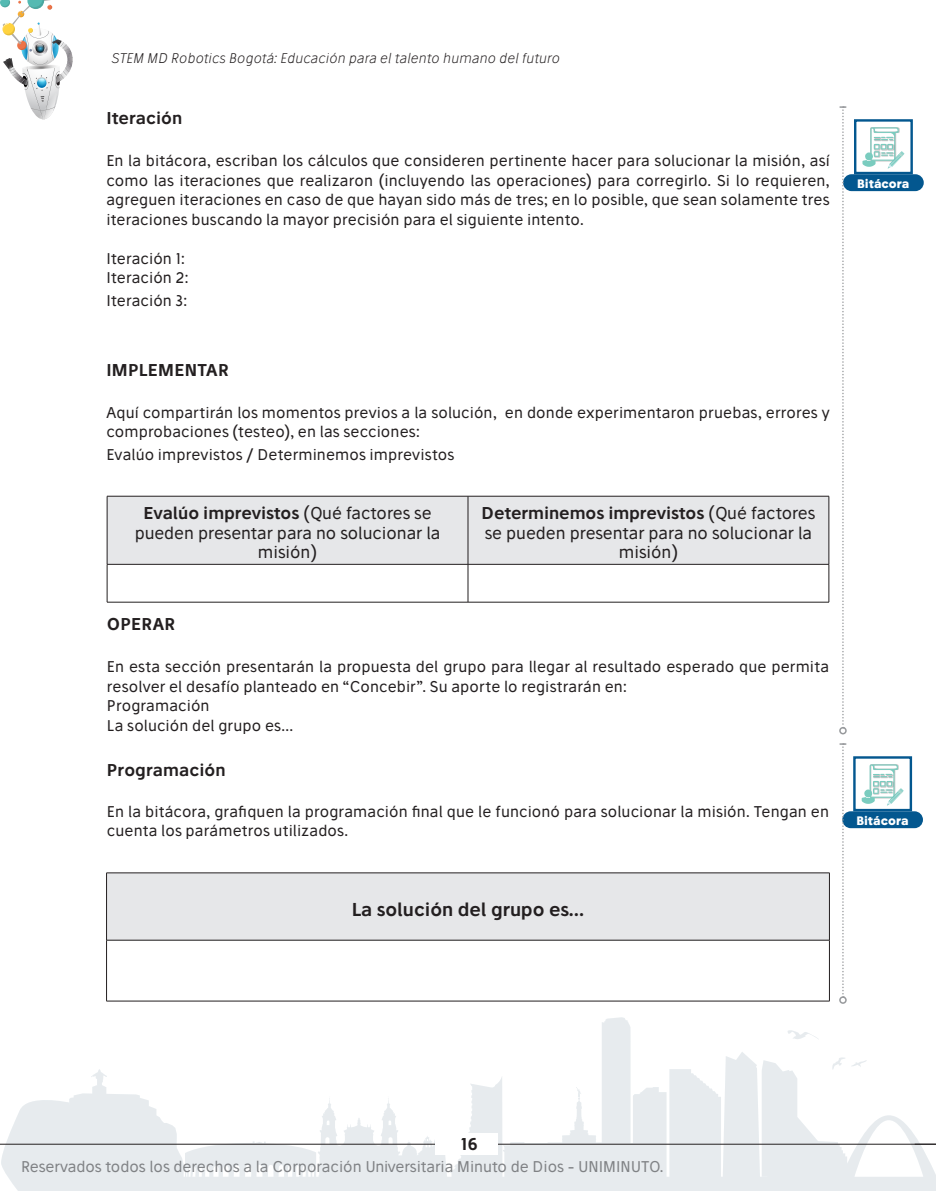
<style>
.page{position:relative;width:936px;height:1191px;background:#fff}
.page>*{position:absolute;margin:0;border:0;box-sizing:border-box;transform-origin:0 0}
.texto_tabla{font:600 18px "Stilu";color:#231f20}
.texto_tabla-2{font:16.5px/19.8px "Stilu";color:#231f20;text-align:center}
.texto_normal{font:600 16.5px "Stilu";letter-spacing:.01em;color:#231f20}
.texto_normal-2{font:15px/19.5px "Stilu";letter-spacing:.01em;color:#231f20}
.t1{font:15px "Stilu";color:#808285}
.t2{font:italic 300 13.5px "Stilu";letter-spacing:.01em;color:#231f20}
.t3{font:700 11.85px "Stilu";color:#fff}
.s1{font-weight:600}
</style>
<div class="page">
<svg style="left:88px;top:1017px;width:847px;height:174px"></svg>
<svg style="left:1px;top:1093px;width:87px;height:98px"></svg>
<hr style="left:0;top:1144px;width:935px;height:1px;background:#231f20">
<div style="left:435px;top:1133px;width:62px;height:22px;background:#fff"></div>
<svg style="left:0;top:0;width:73px;height:119px"></svg>
<div style="left:843px;top:174px;width:80px;height:17px;background:#03578f;border-radius:8px"></div>
<div style="left:853px;top:119px;width:59px;height:55px;background:#fff;border:2px solid #03578f"></div>
<svg style="left:862px;top:127px;width:42px;height:41px"></svg>
<div style="left:842px;top:811px;width:80px;height:17px;background:#03578f;border-radius:8px"></div>
<div style="left:853px;top:756px;width:59px;height:55px;background:#fff;border:2px solid #03578f"></div>
<svg style="left:861px;top:764px;width:42px;height:41px"></svg>
<div style="left:108px;top:497px;width:720px;height:67px;background:#e6e7e9"></div>
<hr style="left:107px;top:564px;width:1px;height:38px;background:#231f20">
<hr style="left:107px;top:602px;width:361px;height:1px;background:#231f20">
<hr style="left:467px;top:496px;width:1px;height:68px;background:#231f20">
<hr style="left:467px;top:564px;width:1px;height:38px;background:#231f20">
<hr style="left:828px;top:564px;width:1px;height:38px;background:#231f20">
<hr style="left:468px;top:602px;width:361px;height:1px;background:#231f20">
<hr style="left:107px;top:496px;width:361px;height:1px;background:#231f20">
<hr style="left:107px;top:496px;width:1px;height:68px;background:#231f20">
<hr style="left:468px;top:496px;width:361px;height:1px;background:#231f20">
<hr style="left:828px;top:496px;width:1px;height:68px;background:#231f20">
<hr style="left:107px;top:564px;width:361px;height:1px;background:#231f20">
<hr style="left:468px;top:564px;width:361px;height:1px;background:#231f20">
<div style="left:106px;top:873px;width:723px;height:67px;background:#e6e7e9"></div>
<hr style="left:106px;top:873px;width:1px;height:67px;background:#231f20">
<hr style="left:106px;top:940px;width:1px;height:61px;background:#231f20">
<hr style="left:829px;top:940px;width:1px;height:61px;background:#231f20">
<hr style="left:106px;top:1000px;width:723px;height:1px;background:#231f20">
<hr style="left:106px;top:872px;width:723px;height:1px;background:#231f20">
<hr style="left:829px;top:873px;width:1px;height:67px;background:#231f20">
<hr style="left:106px;top:940px;width:723px;height:1px;background:#231f20">
<svg style="left:914px;top:1144px;width:21px;height:1px"></svg>
<svg style="left:839px;top:106px;width:7px;height:622px"></svg>
<div style="left:839px;top:727px;width:7px;height:7px;border:2px solid #97999c;border-radius:50%"></div>
<svg style="left:839px;top:743px;width:7px;height:254px"></svg>
<div style="left:839px;top:996px;width:7px;height:7px;border:2px solid #97999c;border-radius:50%"></div>
<p class="t2" style="left:112px;top:50px;width:449px">STEM MD Robotics Bogotá: Educación para el talento humano del futuro</p>
<p class="texto_normal" style="left:106px;top:107px;width:77px">Iteración</p>
<p class="texto_normal-2" style="left:106px;top:151px;width:724px;text-align:justify">En la bitácora, escriban los cálculos que consideren pertinente hacer para solucionar la misión, así como las iteraciones que realizaron (incluyendo las operaciones) para corregirlo. Si lo requieren, agreguen iteraciones en caso de que hayan sido más de tres; en lo posible, que sean solamente tres iteraciones buscando la mayor precisión para el siguiente intento.</p>
<p class="texto_normal-2" style="left:106px;top:248px;width:80px">Iteración 1:</p>
<p class="texto_normal-2" style="left:106px;top:268px;width:84px">Iteración 2:</p>
<p class="texto_normal-2" style="left:106px;top:290px;width:82px">Iteración 3:</p>
<p class="texto_normal" style="left:106px;top:359px;width:124px">IMPLEMENTAR</p>
<p class="texto_normal-2" style="left:106px;top:402px;width:724px">Aquí compartirán los momentos previos a la solución, en donde experimentaron pruebas, errores y comprobaciones (testeo), en las secciones:</p>
<p class="texto_normal-2" style="left:106px;top:444px;width:349px">Evalúo imprevistos / Determinemos imprevistos</p>
<p class="texto_tabla-2" style="left:135px;top:502px;width:307px"><span class="s1">Evalúo imprevistos</span> (Qué factores se pueden presentar para no solucionar la misión)</p>
<p class="texto_tabla-2" style="left:481px;top:502px;width:335px"><span class="s1">Determinemos imprevistos</span> (Qué factores se pueden presentar para no solucionar la misión)</p>
<p class="texto_normal" style="left:107px;top:613px;width:70px">OPERAR</p>
<p class="texto_normal-2" style="left:107px;top:657px;width:723px">En esta sección presentarán la propuesta del grupo para llegar al resultado esperado que permita resolver el desafío planteado en “Concebir”. Su aporte lo registrarán en:</p>
<p class="texto_normal-2" style="left:107px;top:696px;width:104px">Programación</p>
<p class="texto_normal-2" style="left:107px;top:715px;width:188px">La solución del grupo es…</p>
<p class="texto_normal" style="left:107px;top:759px;width:120px">Programación</p>
<p class="texto_normal-2" style="left:107px;top:801px;width:723px">En la bitácora, grafiquen la programación final que le funcionó para solucionar la misión. Tengan en cuenta los parámetros utilizados.</p>
<p class="texto_tabla" style="left:352px;top:897px;width:234px">La solución del grupo es…</p>
<p class="t3" style="left:857px;top:175px;width:54px">Bitácora</p>
<p class="t3" style="left:856px;top:812px;width:54px">Bitácora</p>
<p class="texto_normal" style="left:460px;top:1133px;width:19px">16</p>
<p class="t1" style="left:21px;top:1157px;width:644px">Reservados todos los derechos a la Corporación Universitaria Minuto de Dios - UNIMINUTO.</p>
</div>
